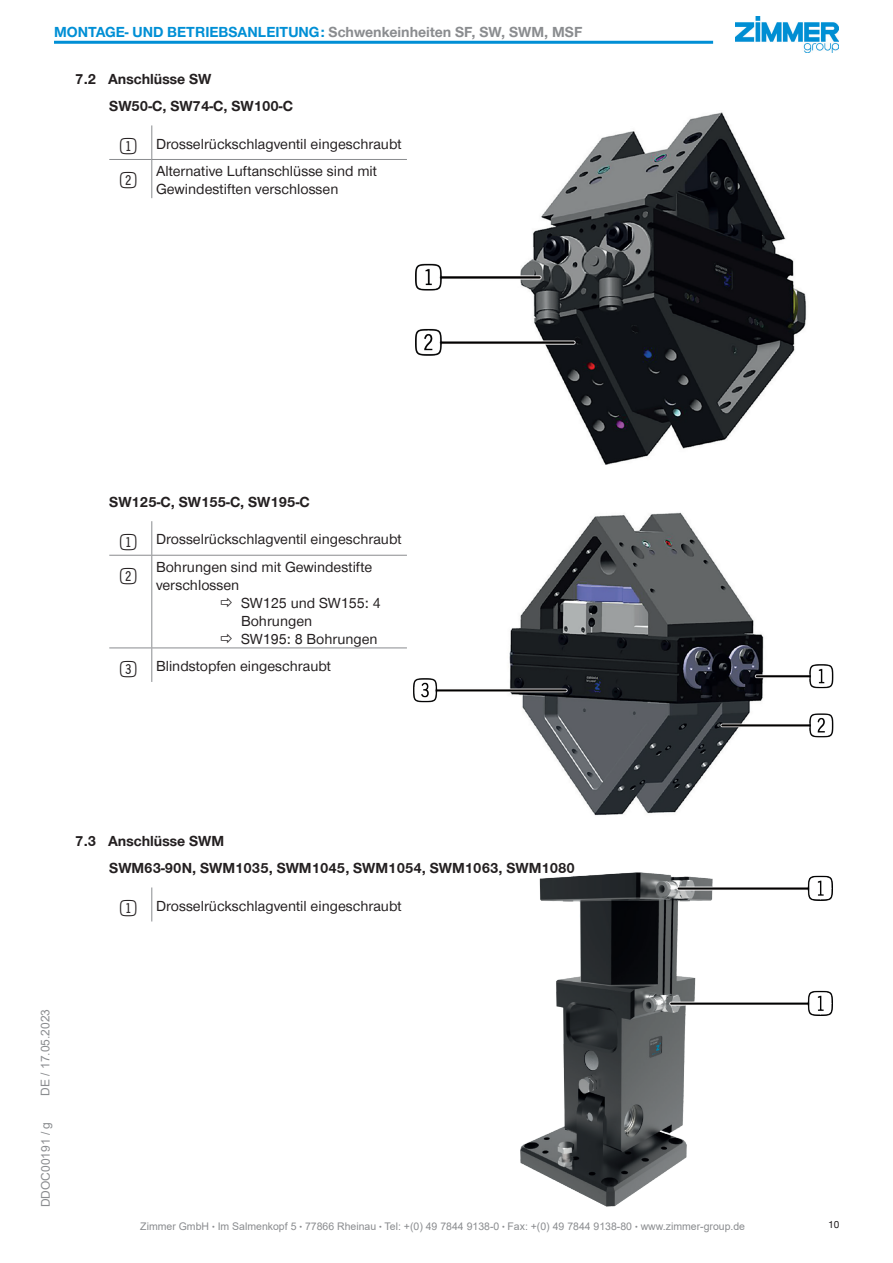
<style>
.page{position:relative;width:893px;height:1263px;background:#fff}
.page>*{position:absolute;margin:0;border:0;box-sizing:border-box;transform-origin:0 0}
.t1{font:27px "Double Digits Super Square";color:#231f20}
.HHT_-_Standard_Text{font:15px/18px "Zimmer Group Sans";color:#231f20}
.HHT_-_A4_-Überschrif{font:700 15px "Zimmer Group Sans";color:#231f20}
.t2{font:700 15px "Zimmer Group Sans";color:#008fd5}
.t3{font:12px "Arial";color:#8a8c8f}
.t4{font:10.5px "Arial";color:#8a8c8f}
.t5{font:10.5px "Zimmer Group Sans";color:#231f20}
.s1{color:#8a8c8f}
</style>
<div class="page">
<img style="left:735px;top:17px;width:104px;height:36px">
<hr style="left:54px;top:41px;width:659px;height:3px;background:#008fd5">
<hr style="left:151px;top:125px;width:1px;height:34px;background:#8a8c8f">
<hr style="left:109px;top:159px;width:43px;height:1px;background:#8a8c8f">
<hr style="left:152px;top:159px;width:255px;height:1px;background:#8a8c8f">
<hr style="left:151px;top:160px;width:1px;height:38px;background:#8a8c8f">
<hr style="left:151px;top:521px;width:1px;height:34px;background:#8a8c8f">
<hr style="left:109px;top:555px;width:43px;height:1px;background:#8a8c8f">
<hr style="left:152px;top:555px;width:255px;height:1px;background:#8a8c8f">
<hr style="left:151px;top:556px;width:1px;height:91px;background:#8a8c8f">
<hr style="left:109px;top:647px;width:43px;height:1px;background:#8a8c8f">
<hr style="left:152px;top:647px;width:255px;height:1px;background:#8a8c8f">
<hr style="left:151px;top:648px;width:1px;height:34px;background:#8a8c8f">
<hr style="left:151px;top:887px;width:1px;height:34px;background:#8a8c8f">
<img style="left:415px;top:112px;width:392px;height:353px">
<img style="left:414px;top:512px;width:420px;height:304px">
<img style="left:520px;top:873px;width:313px;height:333px">
<p class="t2" style="left:54px;top:21px;width:530px">MONTAGE- UND BETRIEBSANLEITUNG: <span class="s1">Schwenkeinheiten SF, SW, SWM, MSF</span></p>
<p class="HHT_-_A4_-Überschrif" style="left:75px;top:69px;width:138px">7.2 Anschlüsse SW</p>
<p class="HHT_-_A4_-Überschrif" style="left:109px;top:96px;width:185px">SW50-C, SW74-C, SW100-C</p>
<p class="t1" style="left:120px;top:135px;width:23px">1</p>
<p class="HHT_-_Standard_Text" style="left:156px;top:134px;width:247px">Drosselrückschlagventil eingeschraubt</p>
<p class="t1" style="left:120px;top:169px;width:23px">2</p>
<p class="HHT_-_Standard_Text" style="left:156px;top:161px;width:223px">Alternative Luftanschlüsse sind mit<br>Gewindestiften verschlossen</p>
<p class="HHT_-_A4_-Überschrif" style="left:109px;top:492px;width:202px">SW125-C, SW155-C, SW195-C</p>
<p class="t1" style="left:120px;top:530px;width:23px">1</p>
<p class="HHT_-_Standard_Text" style="left:156px;top:530px;width:247px">Drosselrückschlagventil eingeschraubt</p>
<p class="t1" style="left:120px;top:565px;width:23px">2</p>
<p class="HHT_-_Standard_Text" style="left:156px;top:557px;width:218px">Bohrungen sind mit Gewindestifte verschlossen</p>
<p class="HHT_-_Standard_Text" style="left:241px;top:593px;width:141px">SW125 und SW155: 4<br>Bohrungen</p>
<p class="HHT_-_Standard_Text" style="left:241px;top:629px;width:138px">SW195: 8 Bohrungen</p>
<p class="t1" style="left:120px;top:657px;width:23px">3</p>
<p class="HHT_-_Standard_Text" style="left:156px;top:656px;width:177px">Blindstopfen eingeschraubt</p>
<p class="HHT_-_A4_-Überschrif" style="left:75px;top:831px;width:150px">7.3 Anschlüsse SWM</p>
<p class="HHT_-_A4_-Überschrif" style="left:109px;top:858px;width:467px">SWM63-90N, SWM1035, SWM1045, SWM1054, SWM1063, SWM1080</p>
<p class="t1" style="left:120px;top:897px;width:23px">1</p>
<p class="HHT_-_Standard_Text" style="left:156px;top:896px;width:247px">Drosselrückschlagventil eingeschraubt</p>
<p class="t3" style="left:37px;top:1096px;width:88px;rotate:-90deg">DE / 17.05.2023</p>
<p class="t3" style="left:37px;top:1207px;width:87px;rotate:-90deg">DDOC00191 / g</p>
<p class="t4" style="left:140px;top:1219px;width:606px">Zimmer GmbH <sup>●</sup> Im Salmenkopf 5 <sup>●</sup> 77866 Rheinau <sup>●</sup> Tel: +(0) 49 7844 9138-0 <sup>●</sup> Fax: +(0) 49 7844 9138-80 <sup>●</sup> www.zimmer-group.de</p>
<p class="t5" style="left:828px;top:1217px;width:13px">10</p>
</div>
